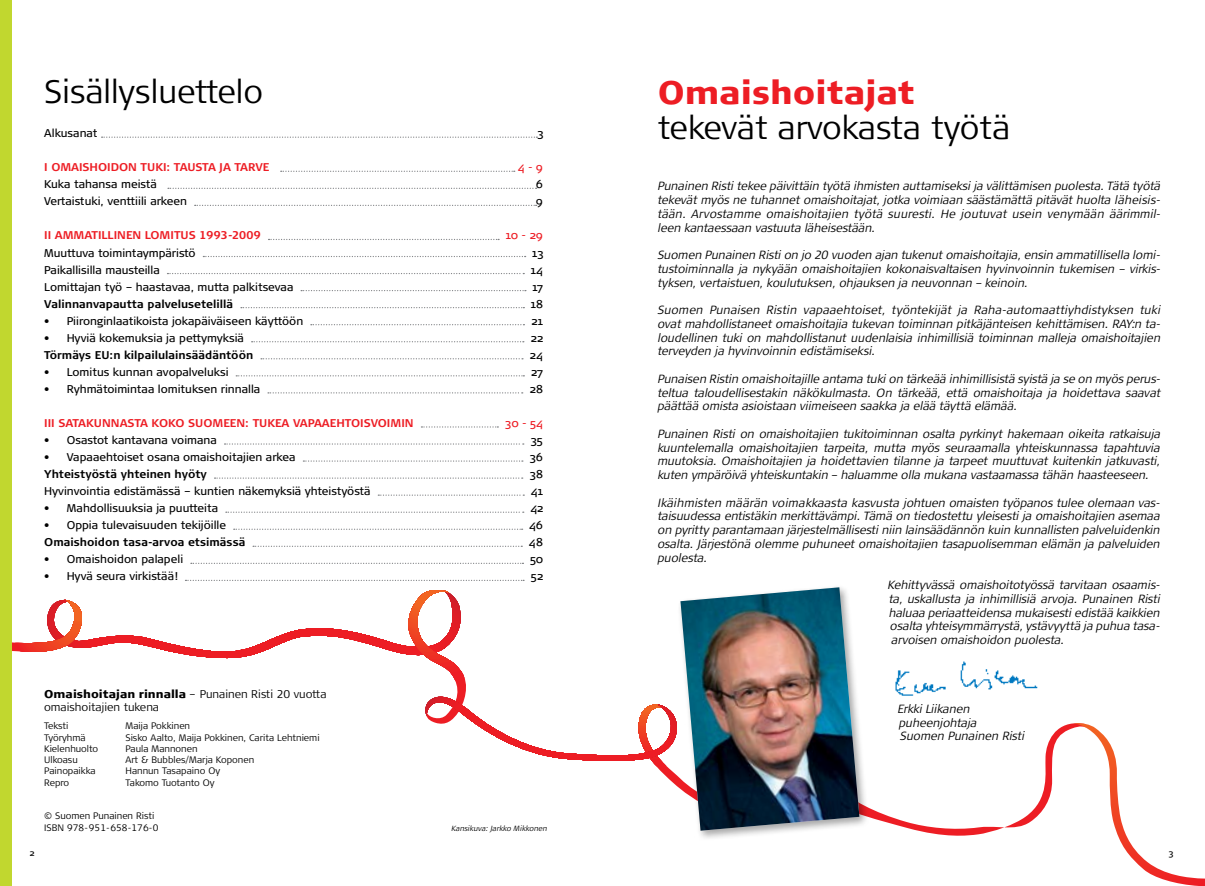
<style>
.page{position:relative;width:1205px;height:886px;background:#fff}
.page>*{position:absolute;margin:0;border:0;box-sizing:border-box;transform-origin:0 0}
.t1{font:300 32.5px "Signa Column";color:#000}
.t2{font:900 32.5px "Signa Column";color:#ed1d24}
.t3{font:italic 300 11.88px/13.8px "Signa Column";letter-spacing:-.005em;color:#000;text-align:justify}
.t4{font:11.25px "Signa Column";color:#000}
.t5{font:700 11.25px "Signa Column";color:#000}
.t6{font:700 11.25px "Signa Column";color:#ed1d24}
.t7{font:300 11.25px/13.5px "Signa Column";color:#000}
.t8{font:11.25px "Signa Normal";letter-spacing:.02em;color:#000}
.t9{font:11.25px "Signa Normal";letter-spacing:.02em;color:#ed1d24}
.t10{font:300 9.38px/11.2px "Signa Column";color:#000}
.t11{font:8.75px "Signa Normal";color:#000}
.t12{font:italic 300 7.5px "Signa Column";color:#000}
.s1{font-weight:900}
</style>
<div class="page">
<svg style="left:870px;top:723px;width:335px;height:163px"></svg>
<svg style="left:11px;top:590px;width:666px;height:221px"></svg>
<div style="left:0;top:0;width:11px;height:886px;background:#c1d72f"></div>
<svg style="left:102px;top:137px;width:435px;height:1px"></svg>
<svg style="left:281px;top:171px;width:234px;height:1px"></svg>
<svg style="left:168px;top:188px;width:369px;height:1px"></svg>
<svg style="left:195px;top:205px;width:342px;height:1px"></svg>
<svg style="left:268px;top:239px;width:231px;height:1px"></svg>
<svg style="left:203px;top:256px;width:323px;height:1px"></svg>
<svg style="left:167px;top:273px;width:357px;height:1px"></svg>
<svg style="left:301px;top:290px;width:225px;height:1px"></svg>
<svg style="left:241px;top:307px;width:283px;height:1px"></svg>
<svg style="left:311px;top:324px;width:213px;height:1px"></svg>
<svg style="left:252px;top:341px;width:272px;height:1px"></svg>
<svg style="left:261px;top:358px;width:262px;height:1px"></svg>
<svg style="left:236px;top:375px;width:288px;height:1px"></svg>
<svg style="left:268px;top:392px;width:255px;height:1px"></svg>
<svg style="left:421px;top:426px;width:77px;height:2px"></svg>
<svg style="left:225px;top:443px;width:299px;height:2px"></svg>
<svg style="left:303px;top:460px;width:220px;height:2px"></svg>
<svg style="left:215px;top:477px;width:308px;height:2px"></svg>
<svg style="left:378px;top:494px;width:146px;height:2px"></svg>
<svg style="left:226px;top:511px;width:298px;height:2px"></svg>
<svg style="left:234px;top:529px;width:289px;height:1px"></svg>
<svg style="left:253px;top:546px;width:269px;height:1px"></svg>
<svg style="left:191px;top:563px;width:332px;height:1px"></svg>
<svg style="left:185px;top:580px;width:339px;height:1px"></svg>
<div style="left:677px;top:584px;width:193px;height:257px;background:#000;opacity:.35"></div>
<img style="left:680px;top:587px;width:179px;height:244px">
<img style="left:895px;top:661px;width:143px;height:35px">
<h1 class="t1" style="left:44px;top:73px;width:220px">Sisällysluettelo</h1>
<p class="t4" style="left:44px;top:127px;width:55px">Alkusanat</p>
<p class="t8" style="left:537px;top:127px;width:8px">3</p>
<p class="t6" style="left:44px;top:161px;width:227px">I OMAISHOIDON TUKI: TAUSTA JA TARVE</p>
<p class="t9" style="left:518px;top:161px;width:27px">4 - 9</p>
<p class="t4" style="left:44px;top:178px;width:114px">Kuka tahansa meistä</p>
<p class="t8" style="left:536px;top:178px;width:8px">6</p>
<p class="t4" style="left:44px;top:195px;width:144px">Vertaistuki, venttiili arkeen</p>
<p class="t8" style="left:536px;top:195px;width:8px">9</p>
<p class="t6" style="left:44px;top:229px;width:218px">II AMMATILLINEN LOMITUS 1993-2009</p>
<p class="t9" style="left:506px;top:229px;width:39px">10 - 29</p>
<p class="t4" style="left:44px;top:246px;width:153px">Muuttuva toimintaympäristö</p>
<p class="t8" style="left:532px;top:246px;width:12px">13</p>
<p class="t4" style="left:44px;top:263px;width:117px">Paikallisilla mausteilla</p>
<p class="t8" style="left:531px;top:263px;width:14px">14</p>
<p class="t4" style="left:44px;top:280px;width:251px">Lomittajan työ – haastavaa, mutta palkitsevaa</p>
<p class="t8" style="left:532px;top:280px;width:12px">17</p>
<p class="t5" style="left:44px;top:297px;width:191px">Valinnanvapautta palvelusetelillä</p>
<p class="t8" style="left:531px;top:297px;width:14px">18</p>
<p class="t4" style="left:44px;top:314px;width:260px">• Piironginlaatikoista jokapäiväiseen käyttöön</p>
<p class="t8" style="left:531px;top:314px;width:14px">21</p>
<p class="t4" style="left:44px;top:331px;width:201px">• Hyviä kokemuksia ja pettymyksiä</p>
<p class="t8" style="left:530px;top:331px;width:14px">22</p>
<p class="t5" style="left:44px;top:348px;width:211px">Törmäys EU:n kilpailulainsäädäntöön</p>
<p class="t8" style="left:530px;top:348px;width:15px">24</p>
<p class="t4" style="left:44px;top:365px;width:186px">• Lomitus kunnan avopalveluksi</p>
<p class="t8" style="left:531px;top:365px;width:14px">27</p>
<p class="t4" style="left:44px;top:382px;width:218px">• Ryhmätoimintaa lomituksen rinnalla</p>
<p class="t8" style="left:529px;top:382px;width:15px">28</p>
<p class="t6" style="left:44px;top:416px;width:371px">III SATAKUNNASTA KOKO SUOMEEN: TUKEA VAPAAEHTOISVOIMIN</p>
<p class="t9" style="left:505px;top:417px;width:40px">30 - 54</p>
<p class="t4" style="left:44px;top:434px;width:174px">• Osastot kantavana voimana</p>
<p class="t8" style="left:530px;top:434px;width:14px">35</p>
<p class="t4" style="left:44px;top:451px;width:253px">• Vapaaehtoiset osana omaishoitajien arkea</p>
<p class="t8" style="left:529px;top:451px;width:15px">36</p>
<p class="t5" style="left:44px;top:468px;width:164px">Yhteistyöstä yhteinen hyöty</p>
<p class="t8" style="left:529px;top:468px;width:15px">38</p>
<p class="t4" style="left:44px;top:485px;width:328px">Hyvinvointia edistämässä – kuntien näkemyksiä yhteistyöstä</p>
<p class="t8" style="left:531px;top:485px;width:14px">41</p>
<p class="t4" style="left:44px;top:502px;width:176px">• Mahdollisuuksia ja puutteita</p>
<p class="t8" style="left:530px;top:502px;width:14px">42</p>
<p class="t4" style="left:44px;top:519px;width:183px">• Oppia tulevaisuuden tekijöille</p>
<p class="t8" style="left:529px;top:519px;width:15px">46</p>
<p class="t5" style="left:44px;top:536px;width:203px">Omaishoidon tasa-arvoa etsimässä</p>
<p class="t8" style="left:529px;top:536px;width:16px">48</p>
<p class="t4" style="left:44px;top:553px;width:141px">• Omaishoidon palapeli</p>
<p class="t8" style="left:530px;top:553px;width:14px">50</p>
<p class="t4" style="left:44px;top:570px;width:135px">• Hyvä seura virkistää!</p>
<p class="t8" style="left:531px;top:570px;width:14px">52</p>
<p class="t7" style="left:44px;top:687px;width:284px"><span class="s1">Omaishoitajan rinnalla</span> – Punainen Risti 20 vuotta omaishoitajien tukena</p>
<p class="t10" style="left:44px;top:720px;width:26px">Teksti</p>
<p class="t10" style="left:125px;top:720px;width:66px">Maija Pokkinen</p>
<p class="t10" style="left:44px;top:732px;width:43px">Työryhmä</p>
<p class="t10" style="left:125px;top:732px;width:196px">Sisko Aalto, Maija Pokkinen, Carita Lehtniemi</p>
<p class="t10" style="left:44px;top:743px;width:56px">Kielenhuolto</p>
<p class="t10" style="left:125px;top:743px;width:74px">Paula Mannonen</p>
<p class="t10" style="left:44px;top:754px;width:35px">Ulkoasu</p>
<p class="t10" style="left:125px;top:754px;width:130px">Art &amp; Bubbles/Marja Koponen</p>
<p class="t10" style="left:44px;top:765px;width:53px">Painopaikka</p>
<p class="t10" style="left:125px;top:765px;width:96px">Hannun Tasapaino Oy</p>
<p class="t10" style="left:44px;top:777px;width:26px">Repro</p>
<p class="t10" style="left:125px;top:777px;width:91px">Takomo Tuotanto Oy</p>
<p class="t10" style="left:44px;top:810px;width:116px">© Suomen Punainen Risti<br>ISBN 978-951-658-176-0</p>
<p class="t12" style="left:451px;top:824px;width:97px">Kansikuva: Jarkko Mikkonen</p>
<h1 class="t2" style="left:658px;top:72px;width:258px">Omaishoitajat</h1>
<h1 class="t1" style="left:658px;top:109px;width:354px">tekevät arvokasta työtä</h1>
<p class="t3" style="left:658px;top:179px;width:504px">Punainen Risti tekee päivittäin työtä ihmisten auttamiseksi ja välittämisen puolesta. Tätä työtä tekevät myös ne tuhannet omaishoitajat, jotka voimiaan säästämättä pitävät huolta läheisis&shy;tään. Arvostamme omaishoitajien työtä suuresti. He joutuvat usein venymään äärimmil&shy;leen kantaessaan vastuuta läheisestään.</p>
<p class="t3" style="left:658px;top:248px;width:504px">Suomen Punainen Risti on jo 20 vuoden ajan tukenut omaishoitajia, ensin ammatillisella lomi&shy;tustoiminnalla ja nykyään omaishoitajien kokonaisvaltaisen hyvinvoinnin tukemisen – virkis&shy;tyksen, vertaistuen, koulutuksen, ohjauksen ja neuvonnan – keinoin.</p>
<p class="t3" style="left:658px;top:303px;width:504px">Suomen Punaisen Ristin vapaaehtoiset, työntekijät ja Raha-automaattiyhdistyksen tuki ovat mahdollistaneet omaishoitajia tukevan toiminnan pitkäjänteisen kehittämisen. RAY:n ta&shy;loudellinen tuki on mahdollistanut uudenlaisia inhimillisiä toiminnan malleja omaishoitajien terveyden ja hyvinvoinnin edistämiseksi.</p>
<p class="t3" style="left:658px;top:372px;width:504px">Punaisen Ristin omaishoitajille antama tuki on tärkeää inhimillisistä syistä ja se on myös perus&shy;teltua taloudellisestakin näkökulmasta. On tärkeää, että omaishoitaja ja hoidettava saavat päättää omista asioistaan viimeiseen saakka ja elää täyttä elämää.</p>
<p class="t3" style="left:658px;top:427px;width:504px">Punainen Risti on omaishoitajien tukitoiminnan osalta pyrkinyt hakemaan oikeita ratkaisuja kuuntelemalla omaishoitajien tarpeita, mutta myös seuraamalla yhteiskunnassa tapahtuvia muutoksia. Omaishoitajien ja hoidettavien tilanne ja tarpeet muuttuvat kuitenkin jatkuvasti, kuten ympäröivä yhteiskuntakin – haluamme olla mukana vastaamassa tähän haasteeseen.</p>
<p class="t3" style="left:658px;top:496px;width:504px">Ikäihmisten määrän voimakkaasta kasvusta johtuen omaisten työpanos tulee olemaan vas&shy;taisuudessa entistäkin merkittävämpi. Tämä on tiedostettu yleisesti ja omaishoitajien asemaa on pyritty parantamaan järjestelmällisesti niin lainsäädännön kuin kunnallisten palveluidenkin osalta. Järjestönä olemme puhuneet omaishoitajien tasapuolisemman elämän ja palveluiden puolesta.</p>
<p class="t3" style="left:888px;top:578px;width:274px">Kehittyvässä omaishoitotyössä tarvitaan osaamis&shy;ta, uskallusta ja inhimillisiä arvoja. Punainen Risti haluaa periaatteidensa mukaisesti edistää kaikkien osalta yhteisymmärrystä, ystävyyttä ja puhua tasa&shy;arvoisen omaishoidon puolesta.</p>
<p class="t3" style="left:898px;top:702px;width:128px;text-align:left">Erkki Liikanen puheenjohtaja<br>Suomen Punainen Risti</p>
<p class="t11" style="left:30px;top:847px;width:6px">2</p>
<p class="t11" style="left:1168px;top:847px;width:6px">3</p>
</div>
